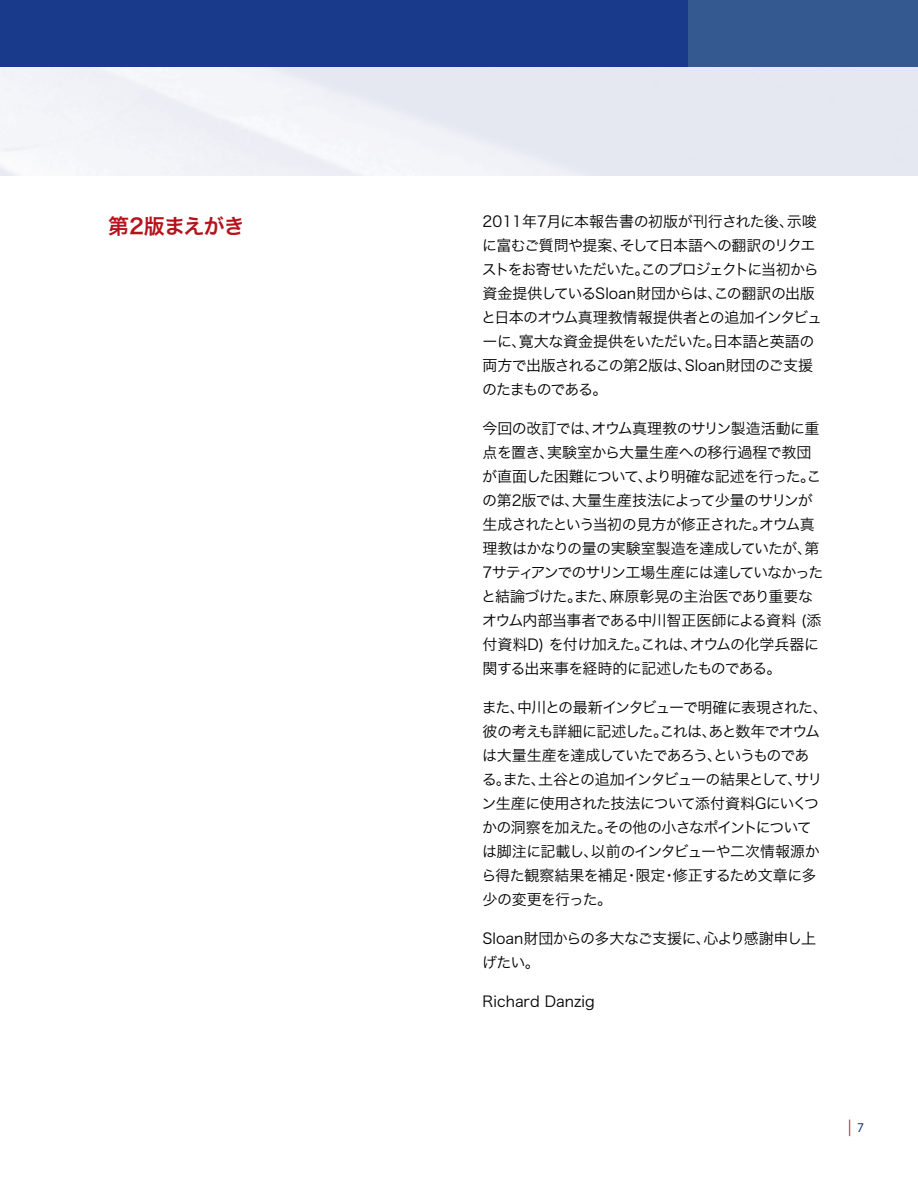
<style>
.page{position:relative;width:918px;height:1188px;background:#fff}
.page>*{position:absolute;margin:0;border:0;box-sizing:border-box;transform-origin:0 0}
.t1{font:21px "Hira Kaku Pro W6";letter-spacing:-.04em;color:#b5121b}
.t2{font:16.5px "Myriad Pro";color:#b5121b;scale:.82 1}
.t3{font:15px/24px "Hira Kaku Pro W3";letter-spacing:-.045em;color:#000}
.t4{font:15px "Hira Kaku Pro W3";color:#000}
.s1{font-size:13.5px;color:#19398a}
</style>
<div class="page">
<div style="left:0;top:0;width:688px;height:68px;background:#19398a"></div>
<div style="left:688px;top:0;width:230px;height:68px;background:#335990"></div>
<img style="left:0;top:68px;width:1px;height:108px">
<h1 class="t1" style="left:108px;top:207px;width:138px">第2版まえがき</h1>
<p class="t3" style="left:481px;top:209px;width:342px">2011年7月に本報告書の初版が刊行された後、示唆に富むご質問や提案、そして日本語への翻訳のリクエストをお寄せいただいた。このプロジェクトに当初から資金提供しているSloan財団からは、この翻訳の出版と日本のオウム真理教情報提供者との追加インタビューに、寛大な資金提供をいただいた。日本語と英語の両方で出版されるこの第2版は、Sloan財団のご支援のたまものである。</p>
<p class="t3" style="left:481px;top:416px;width:344px">今回の改訂では、オウム真理教のサリン製造活動に重点を置き、実験室から大量生産への移行過程で教団が直面した困難について、より明確な記述を行った。この第2版では、大量生産技法によって少量のサリンが生成されたという当初の見方が修正された。オウム真理教はかなりの量の実験室製造を達成していたが、第<br>7サティアンでのサリン工場生産には達していなかったと結論づけた。また、麻原彰晃の主治医であり重要なオウム内部当事者である中川智正医師による資料 (添付資料D) を付け加えた。これは、オウムの化学兵器に関する出来事を経時的に記述したものである。</p>
<p class="t3" style="left:482px;top:695px;width:348px">また、中川との最新インタビューで明確に表現された、彼の考えも詳細に記述した。これは、あと数年でオウムは大量生産を達成していたであろう、というものであ<br>る。また、土谷との追加インタビューの結果として、サリン生産に使用された技法について添付資料Gにいくつかの洞察を加えた。その他の小さなポイントについては脚注に記載し、以前のインタビューや二次情報源から得た観察結果を補足・限定・修正するため文章に多少の変更を行った。</p>
<p class="t3" style="left:482px;top:926px;width:335px">Sloan財団からの多大なご支援に、心より感謝申し上げたい。</p>
<p class="t4" style="left:483px;top:988px;width:114px">Richard Danzig</p>
<p class="t2" style="left:848px;top:1116px;width:21px">| <span class="s1">7</span></p>
</div>
